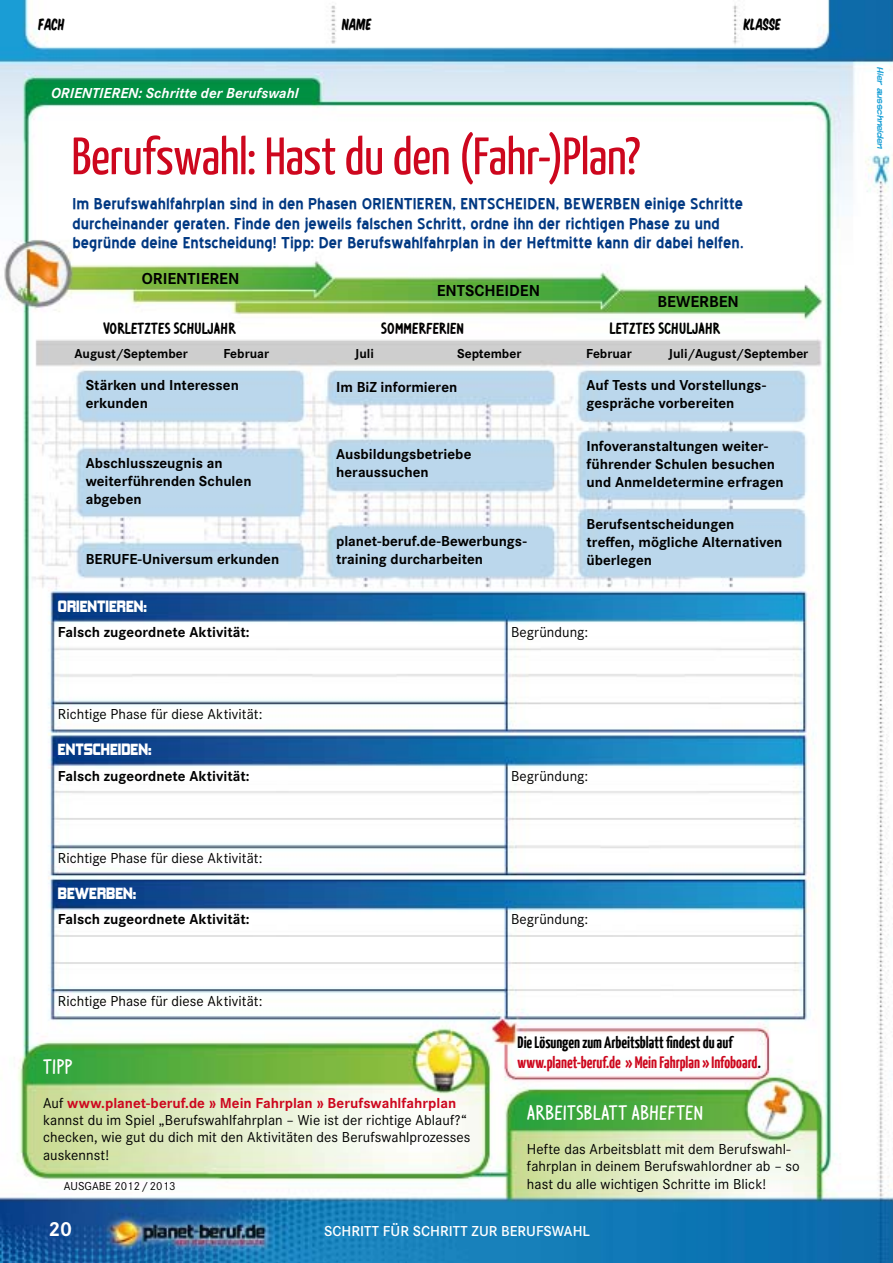
<style>
.page{position:relative;width:893px;height:1263px;background:#fff}
.page>*{position:absolute;margin:0;border:0;box-sizing:border-box;transform-origin:0 0}
.t1{font:52.5px "Yanone Kaffeesatz";letter-spacing:-.01em;color:#cd071e}
.t2{font:500 21px "Ventura Edding";letter-spacing:.005em;color:#fff}
.t3{font:700 21px "Corporate S";color:#fff}
.t4{font:700 19.5px/19.5px "Blue Highway";color:#003882}
.t5{font:700 16.5px/19.8px "Yanone Kaffeesatz";color:#cd071e}
.t6{font:700 16.5px "Ventura Edding";color:#000}
.t7{font:700 16.5px "Corporate S";color:#000}
.t8{font:700 15px/18px "Corporate S";color:#000}
.t9{font:15px/17.2px "Corporate S";letter-spacing:.005em;color:#000}
.t10{font:italic 700 15px "Corporate S";letter-spacing:.005em;color:#fff}
.t11{font:15px "Kimberley";color:#fff}
.t12{font:600 15px "Corporate S";color:#fff}
.t13{font:15px "Komika Title";color:#000}
.t14{font:700 13.5px "Corporate S";color:#000}
.t15{font:12px "Corporate S";color:#000}
.t16{font:9px "Komika Display";color:#189fd6}
.s1{font-weight:700;color:#cd071e}
.s2{color:#000}
</style>
<div class="page">
<img style="left:0;top:0;width:893px;height:1263px">
<p class="t13" style="left:39px;top:13px;width:28px">FACH</p>
<p class="t13" style="left:343px;top:13px;width:31px">NAME</p>
<p class="t13" style="left:744px;top:13px;width:38px">KLASSE</p>
<p class="t10" style="left:51px;top:85px;width:249px">ORIENTIEREN: Schritte der Berufswahl</p>
<h1 class="t1" style="left:71px;top:124px;width:570px">Berufswahl: Hast du den (Fahr-)Plan?</h1>
<p class="t4" style="left:72px;top:194px;width:673px">Im Berufswahlfahrplan sind in den Phasen ORIENTIEREN, ENTSCHEIDEN, BEWERBEN einige Schritte durcheinander geraten. Finde den jeweils falschen Schritt, ordne ihn der richtigen Phase zu und begründe deine Entscheidung! Tipp: Der Berufswahlfahrplan in der Heftmitte kann dir dabei helfen.</p>
<p class="t7" style="left:142px;top:269px;width:99px">ORIENTIEREN</p>
<p class="t6" style="left:104px;top:319px;width:134px">VORLETZTES SCHULJAHR</p>
<p class="t6" style="left:381px;top:319px;width:85px">SOMMERFERIEN</p>
<p class="t6" style="left:609px;top:319px;width:112px">LETZTES SCHULJAHR</p>
<p class="t7" style="left:437px;top:281px;width:105px">ENTSCHEIDEN</p>
<p class="t7" style="left:658px;top:292px;width:83px">BEWERBEN</p>
<p class="t14" style="left:75px;top:346px;width:115px">August/September</p>
<p class="t14" style="left:223px;top:346px;width:47px">Februar</p>
<p class="t14" style="left:355px;top:346px;width:21px">Juli</p>
<p class="t14" style="left:457px;top:346px;width:66px">September</p>
<p class="t14" style="left:586px;top:346px;width:47px">Februar</p>
<p class="t14" style="left:669px;top:346px;width:141px">Juli/August/September</p>
<p class="t8" style="left:86px;top:377px;width:155px">Stärken und Interessen erkunden</p>
<p class="t8" style="left:336px;top:378px;width:123px">Im BiZ informieren</p>
<p class="t8" style="left:586px;top:377px;width:181px">Auf Tests und Vorstellungs&shy;gespräche vorbereiten</p>
<p class="t8" style="left:86px;top:454px;width:167px">Abschlusszeugnis an weiterführenden Schulen abgeben</p>
<p class="t8" style="left:336px;top:446px;width:137px">Ausbildungsbetriebe heraussuchen</p>
<p class="t8" style="left:586px;top:437px;width:199px">Infoveranstaltungen weiter&shy;führender Schulen besuchen und Anmeldetermine erfragen</p>
<p class="t8" style="left:86px;top:550px;width:195px">BERUFE-Universum erkunden</p>
<p class="t8" style="left:336px;top:532px;width:192px">planet-beruf.de-Bewerbungs&shy;training durcharbeiten</p>
<p class="t8" style="left:586px;top:515px;width:197px">Berufsentscheidungen treffen, mögliche Alternativen überlegen</p>
<p class="t11" style="left:58px;top:598px;width:91px">ORIENTIEREN:</p>
<p class="t8" style="left:58px;top:623px;width:193px">Falsch zugeordnete Aktivität:</p>
<p class="t9" style="left:511px;top:623px;width:79px">Begründung:</p>
<p class="t9" style="left:58px;top:705px;width:206px">Richtige Phase für diese Aktivität:</p>
<p class="t11" style="left:58px;top:741px;width:95px">ENTSCHEIDEN:</p>
<p class="t8" style="left:58px;top:767px;width:193px">Falsch zugeordnete Aktivität:</p>
<p class="t9" style="left:511px;top:767px;width:79px">Begründung:</p>
<p class="t9" style="left:58px;top:849px;width:206px">Richtige Phase für diese Aktivität:</p>
<p class="t11" style="left:58px;top:885px;width:80px">BEWERBEN:</p>
<p class="t8" style="left:58px;top:910px;width:193px">Falsch zugeordnete Aktivität:</p>
<p class="t9" style="left:511px;top:910px;width:79px">Begründung:</p>
<p class="t9" style="left:58px;top:992px;width:206px">Richtige Phase für diese Aktivität:</p>
<h2 class="t2" style="left:43px;top:1054px;width:31px">TIPP</h2>
<p class="t9" style="left:43px;top:1094px;width:429px">Auf <span class="s1">www.planet-beruf.de » Mein Fahrplan » Berufswahlfahrplan </span>kannst du im Spiel „Berufswahlfahrplan – Wie ist der richtige Ablauf?“ checken, wie gut du dich mit den Aktivitäten des Berufswahlprozesses auskennst!</p>
<p class="t15" style="left:64px;top:1180px;width:113px">AUSGABE 2012/2013</p>
<p class="t5" style="left:518px;top:1032px;width:245px"><span class="s2">Die Lösungen zum Arbeitsblatt findest du auf </span>www.planet-beruf.de » Mein Fahrplan » Infoboard<span class="s2">.</span></p>
<h2 class="t2" style="left:527px;top:1100px;width:178px">ARBEITSBLATT ABHEFTEN</h2>
<p class="t9" style="left:527px;top:1140px;width:274px">Hefte das Arbeitsblatt mit dem Berufswahl&shy;fahrplan in deinem Berufswahlordner ab – so hast du alle wichtigen Schritte im Blick!</p>
<h2 class="t3" style="left:48px;top:1217px;width:25px">20</h2>
<p class="t12" style="left:324px;top:1223px;width:267px">SCHRITT FÜR SCHRITT ZUR BERUFSWAHL</p>
<p class="t16" style="left:886px;top:67px;width:84px;rotate:90deg">Hier ausschneiden</p>
</div>
